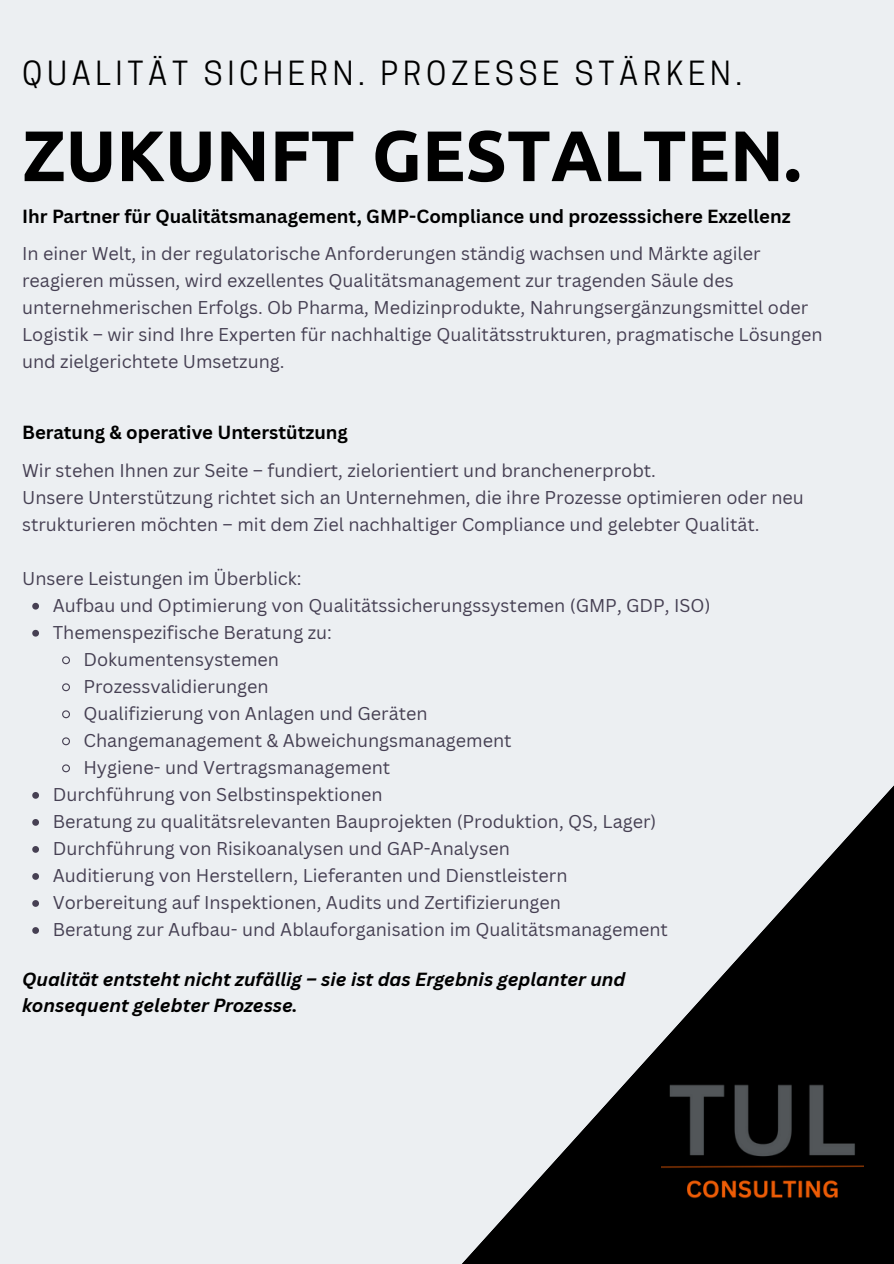
<style>
.page{position:relative;width:894px;height:1264px;background:#fff}
.page>*{position:absolute;margin:0;border:0;box-sizing:border-box;transform-origin:0 0}
.t1{font:700 71.4px "Ubuntu";color:#000}
.t2{font:31.2px "Cooper Hewitt";letter-spacing:.15em;color:#000}
.t3{font:700 18.45px "Canva Sans";color:#000}
.t4{font:italic 700 18.45px/26px "Canva Sans";color:#000}
.t5{font:18px/27px "Canva Sans";color:#464053}
</style>
<div class="page">
<div style="left:0;top:0;width:893px;height:1263px;background:#eceff2"></div>
<svg style="left:462px;top:786px;width:431px;height:477px"></svg>
<svg style="left:32px;top:603px;width:7px;height:6px"></svg>
<svg style="left:32px;top:630px;width:7px;height:6px"></svg>
<svg style="left:62px;top:656px;width:8px;height:9px"></svg>
<svg style="left:62px;top:683px;width:8px;height:9px"></svg>
<svg style="left:62px;top:710px;width:8px;height:9px"></svg>
<svg style="left:62px;top:737px;width:8px;height:9px"></svg>
<svg style="left:62px;top:764px;width:8px;height:9px"></svg>
<svg style="left:32px;top:792px;width:7px;height:6px"></svg>
<svg style="left:32px;top:819px;width:7px;height:6px"></svg>
<svg style="left:32px;top:846px;width:7px;height:6px"></svg>
<svg style="left:32px;top:873px;width:7px;height:6px"></svg>
<svg style="left:32px;top:900px;width:7px;height:6px"></svg>
<svg style="left:32px;top:927px;width:7px;height:6px"></svg>
<img style="left:661px;top:1048px;width:202px;height:202px">
<h3 class="t2" style="left:22px;top:62px;width:721px">QUALITÄT SICHERN. PROZESSE STÄRKEN.</h3>
<h1 class="t1" style="left:22px;top:114px;width:780px">ZUKUNFT GESTALTEN.</h1>
<p class="t3" style="left:22px;top:203px;width:769px">Ihr Partner für Qualitätsmanagement, GMP-Compliance und prozesssichere Exzellenz</p>
<h2 class="t5" style="left:22px;top:240px;width:801px">In einer Welt, in der regulatorische Anforderungen ständig wachsen und Märkte agiler reagieren müssen, wird exzellentes Qualitätsmanagement zur tragenden Säule des unternehmerischen Erfolgs. Ob Pharma, Medizinprodukte, Nahrungsergänzungsmittel oder Logistik – wir sind Ihre Experten für nachhaltige Qualitätsstrukturen, pragmatische Lösungen und zielgerichtete Umsetzung.</h2>
<p class="t3" style="left:22px;top:419px;width:327px">Beratung &amp; operative Unterstützung</p>
<h3 class="t5" style="left:22px;top:456px;width:635px">Wir stehen Ihnen zur Seite – fundiert, zielorientiert und branchenerprobt.</h3>
<p class="t5" style="left:22px;top:483px;width:783px">Unsere Unterstützung richtet sich an Unternehmen, die ihre Prozesse optimieren oder neu strukturieren möchten – mit dem Ziel nachhaltiger Compliance und gelebter Qualität.</p>
<p class="t5" style="left:22px;top:564px;width:281px">Unsere Leistungen im Überblick:</p>
<p class="t5" style="left:53px;top:591px;width:659px">Aufbau und Optimierung von Qualitätssicherungssystemen (GMP, GDP, ISO)</p>
<p class="t5" style="left:53px;top:618px;width:280px">Themenspezifische Beratung zu:</p>
<p class="t5" style="left:83px;top:645px;width:197px">Dokumentensystemen</p>
<p class="t5" style="left:83px;top:672px;width:187px">Prozessvalidierungen</p>
<p class="t5" style="left:83px;top:699px;width:346px">Qualifizierung von Anlagen und Geräten</p>
<p class="t5" style="left:83px;top:726px;width:429px">Changemanagement &amp; Abweichungsmanagement</p>
<p class="t5" style="left:83px;top:753px;width:308px">Hygiene- und Vertragsmanagement</p>
<p class="t5" style="left:53px;top:780px;width:331px">Durchführung von Selbstinspektionen</p>
<p class="t5" style="left:53px;top:807px;width:605px">Beratung zu qualitätsrelevanten Bauprojekten (Produktion, QS, Lager)</p>
<p class="t5" style="left:53px;top:834px;width:458px">Durchführung von Risikoanalysen und GAP-Analysen</p>
<p class="t5" style="left:53px;top:861px;width:516px">Auditierung von Herstellern, Lieferanten und Dienstleistern</p>
<p class="t5" style="left:53px;top:888px;width:509px">Vorbereitung auf Inspektionen, Audits und Zertifizierungen</p>
<p class="t5" style="left:53px;top:915px;width:616px">Beratung zur Aufbau- und Ablauforganisation im Qualitätsmanagement</p>
<p class="t4" style="left:22px;top:965px;width:604px">Qualität entsteht nicht zufällig – sie ist das Ergebnis geplanter und konsequent gelebter Prozesse.</p>
</div>
